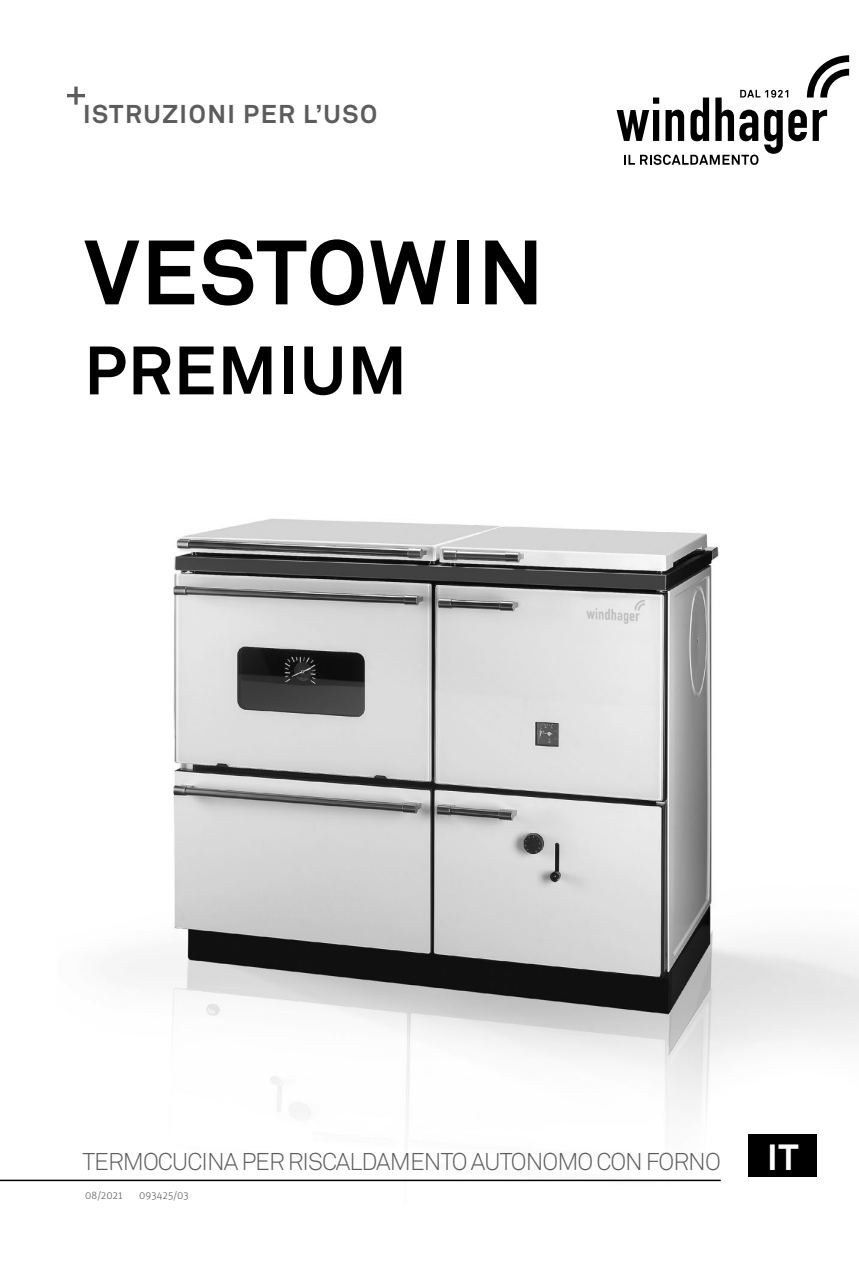
<style>
.page{position:relative;width:859px;height:1263px;background:#fff}
.page>*{position:absolute;margin:0;border:0;box-sizing:border-box;transform-origin:0 0}
.t1{font:700 90px "Akkurat Pro";letter-spacing:.015em;color:#000}
.t2{font:700 67.5px "Akkurat Pro";letter-spacing:.02em;color:#000}
.t3{font:700 36px "Akkurat Pro";color:#fff}
.t4{font:700 25.5px "Akkurat Pro";letter-spacing:.06em;color:#5c5c5c}
.t5{font:300 24px "Akkurat Pro";letter-spacing:-.04em;color:#5c5c5c}
.t6{font:300 10.5px "Unit OT";letter-spacing:.02em;color:#5c5c5c}
</style>
<div class="page">
<svg style="left:617px;top:55px;width:232px;height:110px"></svg>
<img style="left:57px;top:518px;width:802px;height:664px">
<div style="left:748px;top:1134px;width:68px;height:43px;background:#000"></div>
<svg style="left:67px;top:87px;width:18px;height:18px"></svg>
<hr style="left:0;top:1180px;width:721px;height:1px;background:#000">
<p class="t4" style="left:83px;top:98px;width:296px">ISTRUZIONI PER L’USO</p>
<h1 class="t1" style="left:84px;top:217px;width:461px">VESTOWIN</h1>
<h2 class="t2" style="left:84px;top:329px;width:324px">PREMIUM</h2>
<p class="t5" style="left:82px;top:1147px;width:640px">TERMOCUCINA PER RISCALDAMENTO AUTONOMO CON FORNO</p>
<p class="t6" style="left:85px;top:1189px;width:39px">08/2021</p>
<p class="t6" style="left:139px;top:1189px;width:51px">093425/03</p>
<h3 class="t3" style="left:767px;top:1135px;width:33px">IT</h3>
</div>
